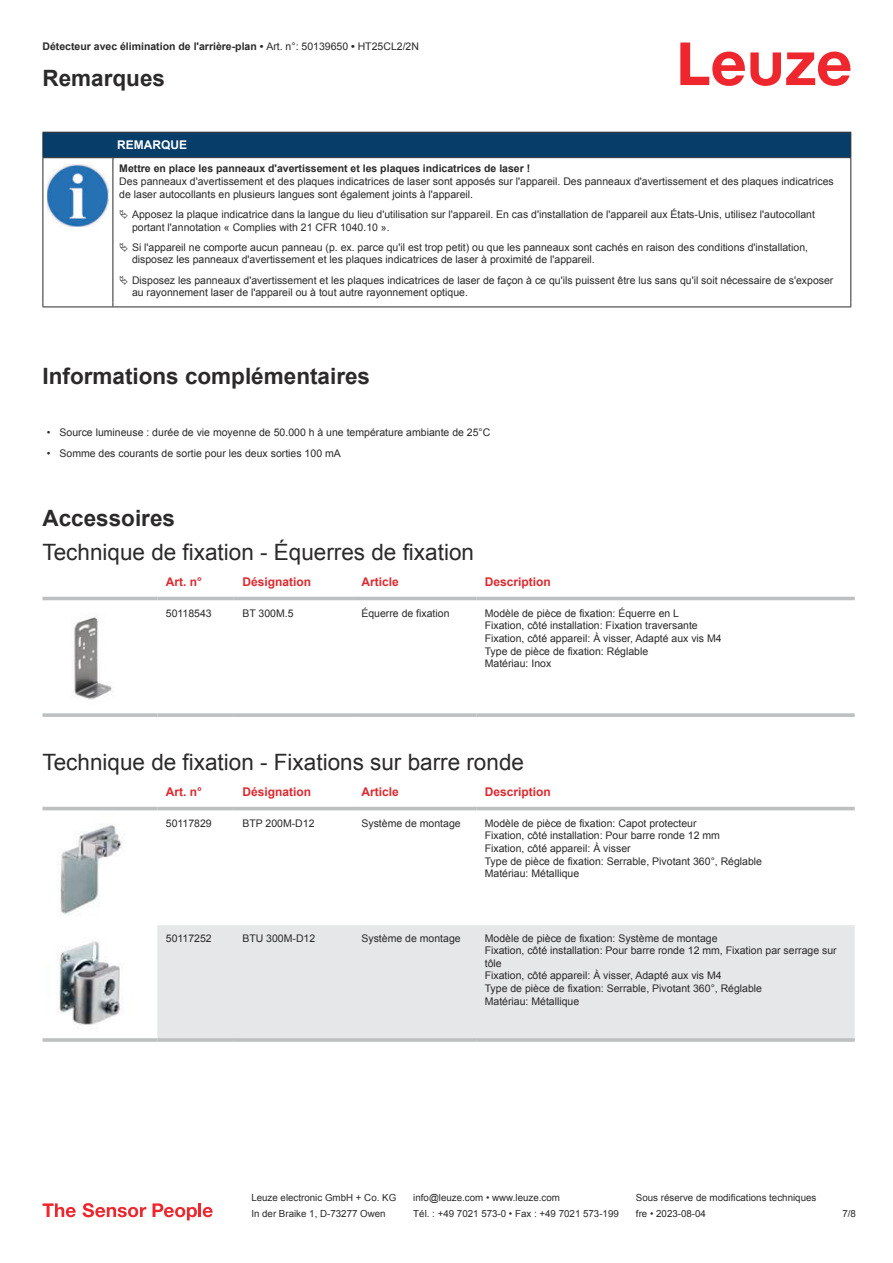
<style>
.page{position:relative;width:893px;height:1263px;background:#fff}
.page>*{position:absolute;margin:0;border:0;box-sizing:border-box;transform-origin:0 0}
.t1{font:22.5px "Arial";color:#2b292a}
.t2{font:700 22.5px "Arial";color:#2b292a}
.t3{font:700 12px "Arial";color:#db2a30}
.t4{font:700 12px "Arial";color:#fff}
.t5{font:10.5px/12.6px "Arial";color:#2b292a}
.t6{font:700 10.5px "Arial";color:#2b292a}
.t7{font:9.75px "Arial";color:#2b292a}
.s1{font-weight:400}
</style>
<div class="page">
<svg style="left:680px;top:43px;width:170px;height:43px"></svg>
<div style="left:43px;top:596px;width:812px;height:5px;background:#eceded"></div>
<hr style="left:43px;top:597px;width:114px;height:3px;background:#bdbfc1">
<hr style="left:157px;top:597px;width:77px;height:3px;background:#bdbfc1">
<hr style="left:234px;top:597px;width:119px;height:3px;background:#bdbfc1">
<hr style="left:353px;top:597px;width:123px;height:3px;background:#bdbfc1">
<hr style="left:476px;top:597px;width:379px;height:3px;background:#bdbfc1">
<svg style="left:43px;top:713px;width:114px;height:4px"></svg>
<svg style="left:157px;top:713px;width:77px;height:4px"></svg>
<svg style="left:234px;top:713px;width:119px;height:4px"></svg>
<svg style="left:353px;top:713px;width:123px;height:4px"></svg>
<svg style="left:476px;top:713px;width:379px;height:4px;background:#c3c5c7"></svg>
<img style="left:72px;top:616px;width:41px;height:84px">
<svg style="left:43px;top:806px;width:812px;height:5px;fill:#efefef"></svg>
<div style="left:157px;top:925px;width:698px;height:113px;background:#e6e7e9"></div>
<hr style="left:43px;top:807px;width:114px;height:3px;background:#bdbfc1">
<hr style="left:157px;top:807px;width:77px;height:3px;background:#bdbfc1">
<hr style="left:234px;top:807px;width:119px;height:3px;background:#bdbfc1">
<hr style="left:353px;top:807px;width:123px;height:3px;background:#bdbfc1">
<hr style="left:476px;top:807px;width:379px;height:3px;background:#bdbfc1">
<hr style="left:43px;top:1038px;width:114px;height:4px;background:#c3c5c7">
<hr style="left:157px;top:1038px;width:77px;height:4px;background:#c6c7c9">
<hr style="left:234px;top:1038px;width:119px;height:4px;background:#bdbfc1">
<hr style="left:353px;top:1038px;width:123px;height:4px;background:#bdbfc1">
<hr style="left:476px;top:1038px;width:379px;height:4px;background:#c6c7c9">
<img style="left:60px;top:825px;width:62px;height:89px">
<img style="left:57px;top:941px;width:65px;height:84px">
<svg style="left:43px;top:1203px;width:33px;height:14px"></svg>
<svg style="left:83px;top:1203px;width:63px;height:14px"></svg>
<svg style="left:153px;top:1203px;width:44px;height:17px"></svg>
<hr style="left:198px;top:1203px;width:3px;height:14px;background:#ed272d">
<svg style="left:203px;top:1207px;width:10px;height:10px"></svg>
<svg style="left:44px;top:158px;width:806px;height:149px"></svg>
<div style="left:43px;top:132px;width:808px;height:26px;background:#063d69"></div>
<hr style="left:113px;top:157px;width:738px;height:1px;background:#2b292a">
<hr style="left:43px;top:158px;width:1px;height:144px;background:#2b292a">
<hr style="left:113px;top:158px;width:1px;height:144px;background:#2b292a">
<hr style="left:850px;top:158px;width:1px;height:144px;background:#2b292a">
<hr style="left:43px;top:307px;width:70px;height:1px;background:#2b292a">
<hr style="left:113px;top:307px;width:738px;height:1px;background:#2b292a">
<img style="left:47px;top:164px;width:61px;height:63px">
<svg style="left:115px;top:159px;width:734px;height:144px"></svg>
<svg style="left:120px;top:210px;width:8px;height:9px"></svg>
<svg style="left:120px;top:242px;width:8px;height:10px"></svg>
<svg style="left:120px;top:275px;width:8px;height:10px"></svg>
<p class="t6" style="left:43px;top:43px;width:378px">Détecteur avec élimination de l'arrière-plan • <span class="s1">Art. n°: 50139650</span> • <span class="s1">HT25CL2/2N</span></p>
<h1 class="t2" style="left:43px;top:70px;width:124px">Remarques</h1>
<p class="t4" style="left:117px;top:140px;width:71px">REMARQUE</p>
<p class="t6" style="left:119px;top:165px;width:413px">Mettre en place les panneaux d'avertissement et les plaques indicatrices de laser !</p>
<p class="t5" style="left:119px;top:176px;width:716px">Des panneaux d'avertissement et des plaques indicatrices de laser sont apposés sur l'appareil. Des panneaux d'avertissement et des plaques indicatrices de laser autocollants en plusieurs langues sont également joints à l'appareil.</p>
<p class="t5" style="left:132px;top:209px;width:684px">Apposez la plaque indicatrice dans la langue du lieu d'utilisation sur l'appareil. En cas d'installation de l'appareil aux États-Unis, utilisez l'autocollant portant l'annotation « Complies with 21 CFR 1040.10 ».</p>
<p class="t5" style="left:132px;top:242px;width:678px">Si l'appareil ne comporte aucun panneau (p. ex. parce qu'il est trop petit) ou que les panneaux sont cachés en raison des conditions d'installation, disposez les panneaux d'avertissement et les plaques indicatrices de laser à proximité de l'appareil.</p>
<p class="t5" style="left:132px;top:275px;width:703px">Disposez les panneaux d'avertissement et les plaques indicatrices de laser de façon à ce qu'ils puissent être lus sans qu'il soit nécessaire de s'exposer au rayonnement laser de l'appareil ou à tout autre rayonnement optique.</p>
<h1 class="t2" style="left:43px;top:367px;width:329px">Informations complémentaires</h1>
<p class="t5" style="left:47px;top:427px;width:445px">• Source lumineuse : durée de vie moyenne de 50.000 h à une température ambiante de 25°C</p>
<p class="t5" style="left:47px;top:448px;width:296px">• Somme des courants de sortie pour les deux sorties 100 mA</p>
<h1 class="t2" style="left:43px;top:510px;width:134px">Accessoires</h1>
<h1 class="t1" style="left:43px;top:543px;width:433px">Technique de fixation - Équerres de fixation</h1>
<p class="t3" style="left:166px;top:577px;width:38px">Art. n°</p>
<p class="t3" style="left:242px;top:577px;width:70px">Désignation</p>
<p class="t3" style="left:361px;top:577px;width:39px">Article</p>
<p class="t3" style="left:485px;top:577px;width:68px">Description</p>
<p class="t5" style="left:166px;top:608px;width:47px">50118543</p>
<p class="t5" style="left:242px;top:608px;width:53px">BT 300M.5</p>
<p class="t5" style="left:361px;top:608px;width:90px">Équerre de fixation</p>
<p class="t5" style="left:485px;top:608px;width:238px">Modèle de pièce de fixation: Équerre en L<br>Fixation, côté installation: Fixation traversante Fixation, côté appareil: À visser, Adapté aux vis M4<br>Type de pièce de fixation: Réglable<br>Matériau: Inox</p>
<h1 class="t1" style="left:43px;top:753px;width:483px">Technique de fixation - Fixations sur barre ronde</h1>
<p class="t3" style="left:166px;top:787px;width:38px">Art. n°</p>
<p class="t3" style="left:242px;top:787px;width:70px">Désignation</p>
<p class="t3" style="left:361px;top:787px;width:39px">Article</p>
<p class="t3" style="left:485px;top:787px;width:68px">Description</p>
<p class="t5" style="left:166px;top:818px;width:47px">50117829</p>
<p class="t5" style="left:242px;top:818px;width:74px">BTP 200M-D12</p>
<p class="t5" style="left:361px;top:818px;width:101px">Système de montage</p>
<p class="t5" style="left:485px;top:818px;width:279px">Modèle de pièce de fixation: Capot protecteur<br>Fixation, côté installation: Pour barre ronde 12 mm Fixation, côté appareil: À visser<br>Type de pièce de fixation: Serrable, Pivotant 360°, Réglable Matériau: Métallique</p>
<p class="t5" style="left:166px;top:932px;width:47px">50117252</p>
<p class="t5" style="left:242px;top:932px;width:74px">BTU 300M-D12</p>
<p class="t5" style="left:361px;top:932px;width:101px">Système de montage</p>
<p class="t5" style="left:485px;top:932px;width:353px">Modèle de pièce de fixation: Système de montage<br>Fixation, côté installation: Pour barre ronde 12 mm, Fixation par serrage sur tôle<br>Fixation, côté appareil: À visser, Adapté aux vis M4<br>Type de pièce de fixation: Serrable, Pivotant 360°, Réglable<br>Matériau: Métallique</p>
<p class="t7" style="left:251px;top:1194px;width:146px">Leuze electronic GmbH + Co. KG</p>
<p class="t7" style="left:413px;top:1194px;width:148px">info@leuze.com • www.leuze.com</p>
<p class="t7" style="left:636px;top:1194px;width:182px">Sous réserve de modifications techniques</p>
<p class="t7" style="left:251px;top:1210px;width:136px">In der Braike 1, D-73277 Owen</p>
<p class="t7" style="left:413px;top:1210px;width:207px">Tél. : +49 7021 573-0 • Fax : +49 7021 573-199</p>
<p class="t7" style="left:636px;top:1210px;width:72px">fre • 2023-08-04</p>
<p class="t7" style="left:842px;top:1210px;width:15px">7 /8</p>
</div>
